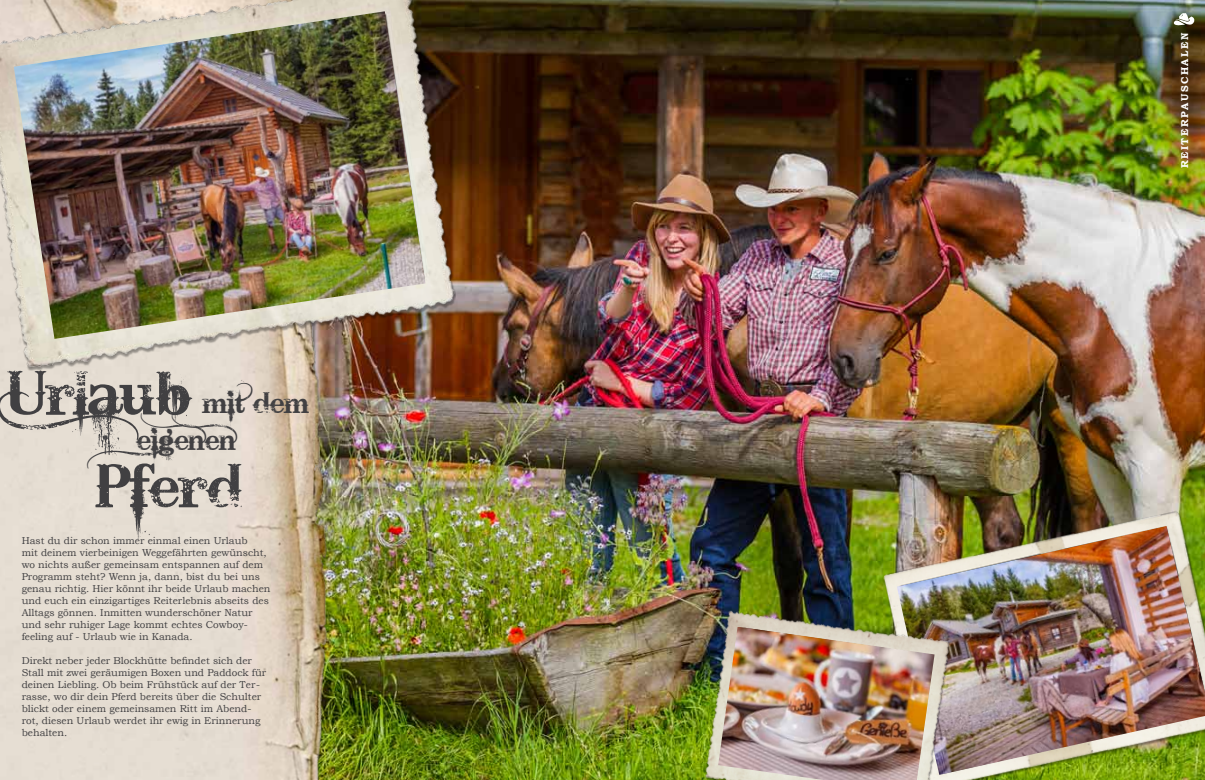
<style>
.page{position:relative;width:1205px;height:780px;background:#fff}
.page>*{position:absolute;margin:0;border:0;box-sizing:border-box;transform-origin:0 0}
.t1{font:60px "Bleeding Cowboys";color:#414042}
.t2{font:28.75px "Bleeding Cowboys";color:#414042}
.t3{font:10px/12px "Bookman Old Style";color:#414042}
.t4{font:700 10px "Bookman Old Style";letter-spacing:.15em;color:#fff}
.s1{font-size:28.75px}
</style>
<div class="page">
<img style="left:343px;top:0;width:862px;height:780px">
<img style="left:0;top:390px;width:343px;height:390px">
<img style="left:0;top:0;width:507px;height:390px">
<img style="left:14px;top:11px;width:411px;height:328px">
<img style="left:864px;top:495px;width:341px;height:285px">
<img style="left:897px;top:526px;width:308px;height:248px">
<img style="left:699px;top:597px;width:276px;height:183px">
<img style="left:718px;top:626px;width:216px;height:154px">
<img style="left:1159px;top:9px;width:46px;height:186px">
<h1 class="t1" style="left:7px;top:359px;width:303px">Urlaub <span class="s1">mit dem</span></h1>
<h2 class="t2" style="left:136px;top:423px;width:150px">eigenen</h2>
<h1 class="t1" style="left:95px;top:451px;width:146px">Pferd</h1>
<p class="t3" style="left:22px;top:534px;width:250px">Hast du dir schon immer einmal einen Urlaub<br>mit deinem vierbeinigen Weggefährten gewünscht, wo nichts außer gemeinsam entspannen auf dem Programm steht? Wenn ja, dann, bist du bei uns genau richtig. Hier könnt ihr beide Urlaub machen und euch ein einzigartiges Reiterlebnis abseits des Alltags gönnen. Inmitten wunderschöner Natur und sehr ruhiger Lage kommt echtes Cowboy&shy;feeling auf - Urlaub wie in Kanada.</p>
<p class="t3" style="left:22px;top:654px;width:246px">Direkt neber jeder Blockhütte befindet sich der Stall mit zwei geräumigen Boxen und Paddock für deinen Liebling. Ob beim Frühstück auf der Ter&shy;rasse, wo dir dein Pferd bereits über die Schulter blickt oder einem gemeinsamen Ritt im Abend&shy;rot, diesen Urlaub werdet ihr ewig in Erinnerung behalten.</p>
<p class="t4" style="left:1179px;top:168px;width:136px;rotate:-90deg">REITERPAUSCHALEN</p>
</div>
